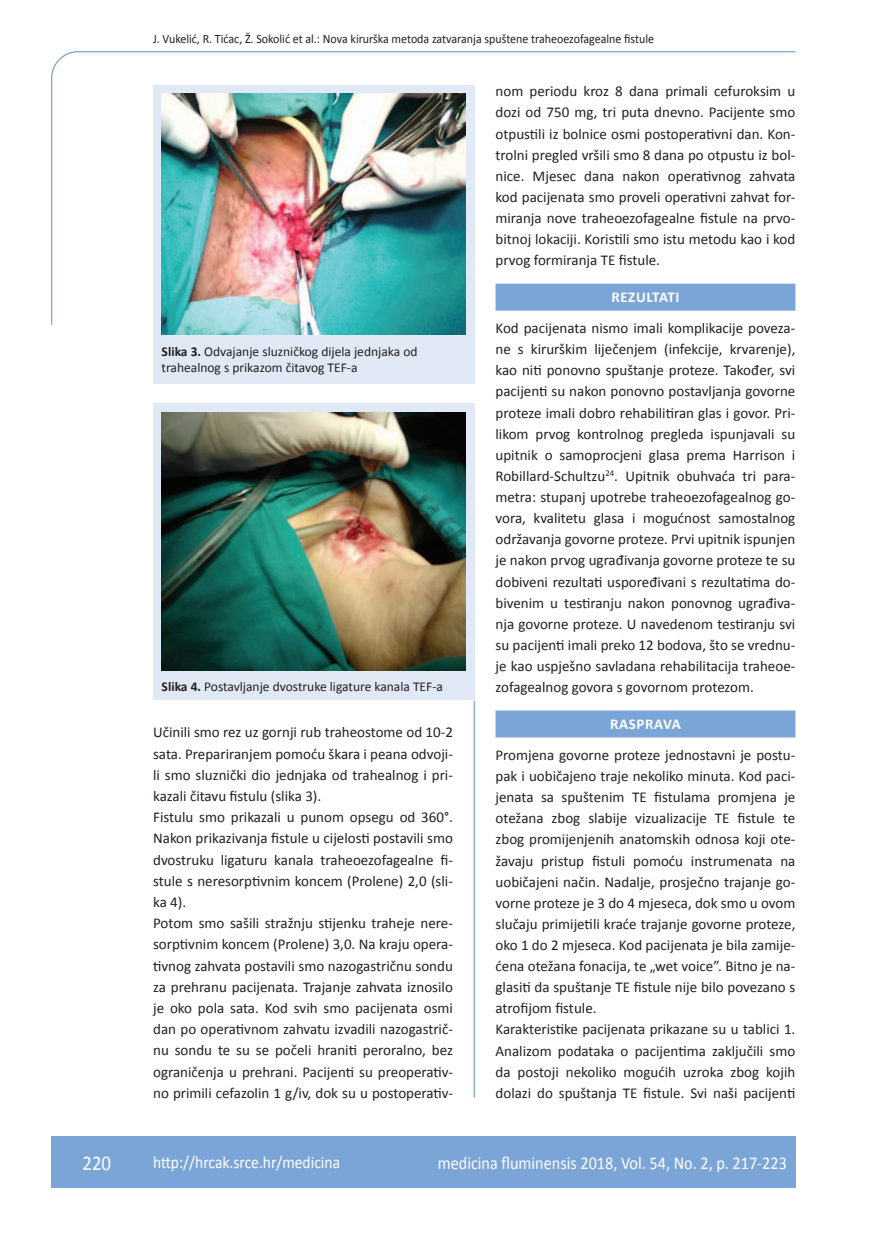
<style>
.page{position:relative;width:872px;height:1234px;background:#fff}
.page>*{position:absolute;margin:0;border:0;box-sizing:border-box;transform-origin:0 0}
.t1{font:21px "Calibri";color:#fff;scale:.9 1}
.t2{font:18px "Calibri";color:#fff;scale:.9 1}
.t3{font:17.25px "Calibri";color:#fff;scale:.9 1}
.t4{font:15px/21.1px "Calibri";color:#231f20}
.t5{font:700 15px "Calibri";letter-spacing:.04em;color:#fff}
.t6{font:13.5px/16.5px "Calibri";color:#231f20}
.t7{font:12.75px "Calibri";color:#231f20;scale:.94 1}
.s1{font-weight:700}
</style>
<div class="page">
<svg style="left:51px;top:51px;width:745px;height:275px"></svg>
<hr style="left:473px;top:700px;width:2px;height:397px;background:#7ca5d7">
<div style="left:51px;top:1135px;width:744px;height:51px;background:#7ca5d7"></div>
<div style="left:495px;top:283px;width:300px;height:27px;background:#7ca5d7"></div>
<div style="left:495px;top:710px;width:300px;height:27px;background:#7ca5d7"></div>
<div style="left:153px;top:85px;width:321px;height:299px;background:#e1e9f6"></div>
<img style="left:162px;top:94px;width:304px;height:240px">
<div style="left:153px;top:403px;width:321px;height:296px;background:#e1e9f6"></div>
<img style="left:162px;top:412px;width:304px;height:258px">
<p class="t7" style="left:153px;top:30px;width:534px">J. Vukelić, R. Tićac, Ž. Sokolić et al.: Nova kirurška metoda zatvaranja spuštene traheoezofagealne fistule</p>
<p class="t6" style="left:162px;top:342px;width:257px"><span class="s1">Slika 3.</span> Odvajanje sluzničkog dijela jednjaka od trahealnog s prikazom čitavog TEF-a</p>
<p class="t6" style="left:162px;top:677px;width:283px"><span class="s1">Slika 4.</span> Postavljanje dvostruke ligature kanala TEF-a</p>
<p class="t4" style="left:153px;top:721px;width:301px">Učinili smo rez uz gornji rub traheostome od 10-2 sata. Prepariranjem pomoću škara i peana odvoji&shy;li smo sluznički dio jednjaka od trahealnog i pri&shy;kazali čitavu fistulu (slika 3).<br>Fistulu smo prikazali u punom opsegu od 360°.<br>Nakon prikazivanja fistule u cijelosti postavili smo dvostruku ligaturu kanala traheoezofagealne fi&shy;stule s neresorptivnim koncem (Prolene) 2,0 (sli&shy;ka 4).<br>Potom smo sašili stražnju stijenku traheje nere&shy;sorptivnim koncem (Prolene) 3,0. Na kraju opera&shy;tivnog zahvata postavili smo nazogastričnu sondu za prehranu pacijenata. Trajanje zahvata iznosilo je oko pola sata. Kod svih smo pacijenata osmi dan po operativnom zahvatu izvadili nazogastrič&shy;nu sondu te su se počeli hraniti peroralno, bez ograničenja u prehrani. Pacijenti su preoperativ&shy;no primili cefazolin 1 g/iv, dok su u postoperativ-</p>
<p class="t4" style="left:495px;top:80px;width:301px;text-align:justify">nom periodu kroz 8 dana primali cefuroksim u dozi od 750 mg, tri puta dnevno. Pacijente smo otpustili iz bolnice osmi postoperativni dan. Kon&shy;trolni pregled vršili smo 8 dana po otpustu iz bol&shy;nice. Mjesec dana nakon operativnog zahvata kod pacijenata smo proveli operativni zahvat for&shy;miranja nove traheoezofagealne fistule na prvo&shy;bitnoj lokaciji. Koristili smo istu metodu kao i kod prvog formiranja TE fistule.</p>
<p class="t5" style="left:611px;top:288px;width:70px">REZULTATI</p>
<p class="t4" style="left:495px;top:317px;width:301px;text-align:justify">Kod pacijenata nismo imali komplikacije poveza&shy;ne s kirurškim liječenjem (infekcije, krvarenje), kao niti ponovno spuštanje proteze. Također, svi pacijenti su nakon ponovno postavljanja govorne proteze imali dobro rehabilitiran glas i govor. Pri&shy;likom prvog kontrolnog pregleda ispunjavali su upitnik o samoprocjeni glasa prema Harrison i Robillard-Schultzu<sup>24</sup>. Upitnik obuhvaća tri para&shy;metra: stupanj upotrebe traheoezofagealnog go&shy;vora, kvalitetu glasa i mogućnost samostalnog održavanja govorne proteze. Prvi upitnik ispunjen je nakon prvog ugrađivanja govorne proteze te su dobiveni rezultati uspoređivani s rezultatima do&shy;bivenim u testiranju nakon ponovnog ugrađiva&shy;nja govorne proteze. U navedenom testiranju svi su pacijenti imali preko 12 bodova, što se vrednu&shy;je kao uspješno savladana rehabilitacija traheoe&shy;zofagealnog govora s govornom protezom.</p>
<p class="t5" style="left:610px;top:714px;width:72px">RASPRAVA</p>
<p class="t4" style="left:495px;top:743px;width:301px">Promjena govorne proteze jednostavni je postu&shy;pak i uobičajeno traje nekoliko minuta. Kod paci&shy;jenata sa spuštenim TE fistulama promjena je otežana zbog slabije vizualizacije TE fistule te zbog promijenjenih anatomskih odnosa koji ote&shy;žavaju pristup fistuli pomoću instrumenata na uobičajeni način. Nadalje, prosječno trajanje go&shy;vorne proteze je 3 do 4 mjeseca, dok smo u ovom slučaju primijetili kraće trajanje govorne proteze, oko 1 do 2 mjeseca. Kod pacijenata je bila zamije&shy;ćena otežana fonacija, te „wet voice”. Bitno je na&shy;glasiti da spuštanje TE fistule nije bilo povezano s atrofijom fistule.<br>Karakteristike pacijenata prikazane su u tablici 1.<br>Analizom podataka o pacijentima zaključili smo da postoji nekoliko mogućih uzroka zbog kojih dolazi do spuštanja TE fistule. Svi naši pacijenti</p>
<h1 class="t1" style="left:82px;top:1149px;width:33px">220</h1>
<p class="t3" style="left:153px;top:1150px;width:209px">http://hrcak.srce.hr/medicina</p>
<p class="t2" style="left:438px;top:1151px;width:389px">medicina fluminensis 2018, Vol. 54, No. 2, p. 217-223</p>
</div>
